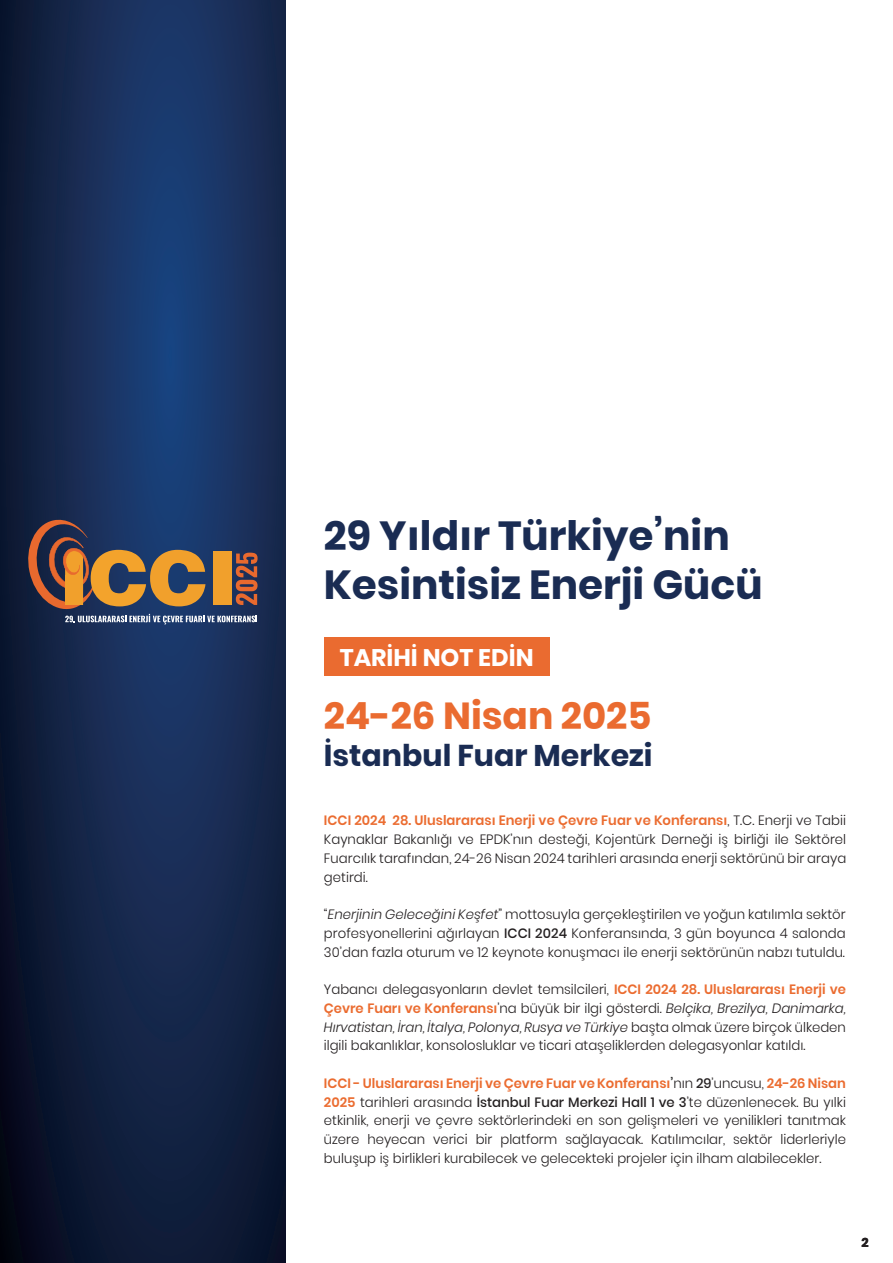
<style>
.page{position:relative;width:893px;height:1263px;background:#fff}
.page>*{position:absolute;margin:0;border:0;box-sizing:border-box;transform-origin:0 0}
.t1{font:700 40.5px/49.5px "Poppins";color:#1a2c53}
.t2{font:700 37.5px "Poppins";color:#ea6b30}
.t3{font:700 30px "Poppins";color:#1a2c53}
.t4{font:700 24px "Poppins";color:#fff}
.t5{font:300 13.5px/18.8px "Poppins";color:#231f20;text-align:justify}
.t6{font:700 12.75px "Poppins";color:#231f20}
.s1{font-weight:600;color:#eb6c30}
.s2{font-style:italic}
.s3{font-weight:500}
.s4{font-weight:600;color:#2f3030}
</style>
<div class="page">
<div style="left:324px;top:637px;width:226px;height:38px;background:#ea6b30"></div>
<svg style="left:0;top:0;width:286px;height:1263px;background:#14274c"></svg>
<svg style="left:24px;top:518px;width:234px;height:106px;background:#615452"></svg>
<h1 class="t1" style="left:324px;top:511px;width:440px">29 Yıldır Türkiye’nin<br>Kesintisiz Enerji Gücü</h1>
<h3 class="t4" style="left:340px;top:643px;width:195px">TARİHİ NOT EDİN</h3>
<h2 class="t2" style="left:324px;top:694px;width:329px">24-26 Nisan 2025</h2>
<h3 class="t3" style="left:324px;top:738px;width:330px">İstanbul Fuar Merkezi</h3>
<p class="t5" style="left:324px;top:811px;width:524px"><span class="s1">ICCI 2024 28. Uluslararası Enerji ve Çevre Fuar ve Konferansı</span>, T.C. Enerji ve Tabii Kaynaklar Bakanlığı ve EPDK’nın desteği, Kojentürk Derneği iş birliği ile Sektörel Fuarcılık tarafından, 24-26 Nisan 2024 tarihleri arasında enerji sektörünü bir araya getirdi.</p>
<p class="t5" style="left:324px;top:905px;width:523px">“<span class="s2">Enerjinin Geleceğini Keşfet</span>” mottosuyla gerçekleştirilen ve yoğun katılımla sektör profesyonellerini ağırlayan <span class="s3">ICCI 2024</span> Konferansında, 3 gün boyunca 4 salonda 30’dan fazla oturum ve 12 keynote konuşmacı ile enerji sektörünün nabzı tutuldu.</p>
<p class="t5" style="left:324px;top:980px;width:524px">Yabancı delegasyonların devlet temsilcileri, <span class="s1">ICCI 2024 28. Uluslararası Enerji ve Çevre Fuarı ve Konferansı</span>’na büyük bir ilgi gösterdi. <span class="s2">Belçika, Brezilya, Danimarka, Hırvatistan, İran, İtalya, Polonya, Rusya ve Türkiye</span> başta olmak üzere birçok ülkeden ilgili bakanlıklar, konsolosluklar ve ticari ataşeliklerden delegasyonlar katıldı.</p>
<p class="t5" style="left:324px;top:1074px;width:523px"><span class="s1">ICCI - Uluslararası Enerji ve Çevre Fuar ve Konferansı</span><span class="s4">’</span>nın <span class="s3">29</span>’uncusu, <span class="s1">24-26 Nisan 2025</span> tarihleri arasında <span class="s3">İstanbul Fuar Merkezi Hall 1 ve 3</span>’te düzenlenecek. Bu yılki etkinlik, enerji ve çevre sektörlerindeki en son gelişmeleri ve yenilikleri tanıtmak üzere heyecan verici bir platform sağlayacak. Katılımcılar, sektör liderleriyle buluşup iş birlikleri kurabilecek ve gelecekteki projeler için ilham alabilecekler.</p>
<p class="t6" style="left:861px;top:1235px;width:9px">2</p>
</div>
